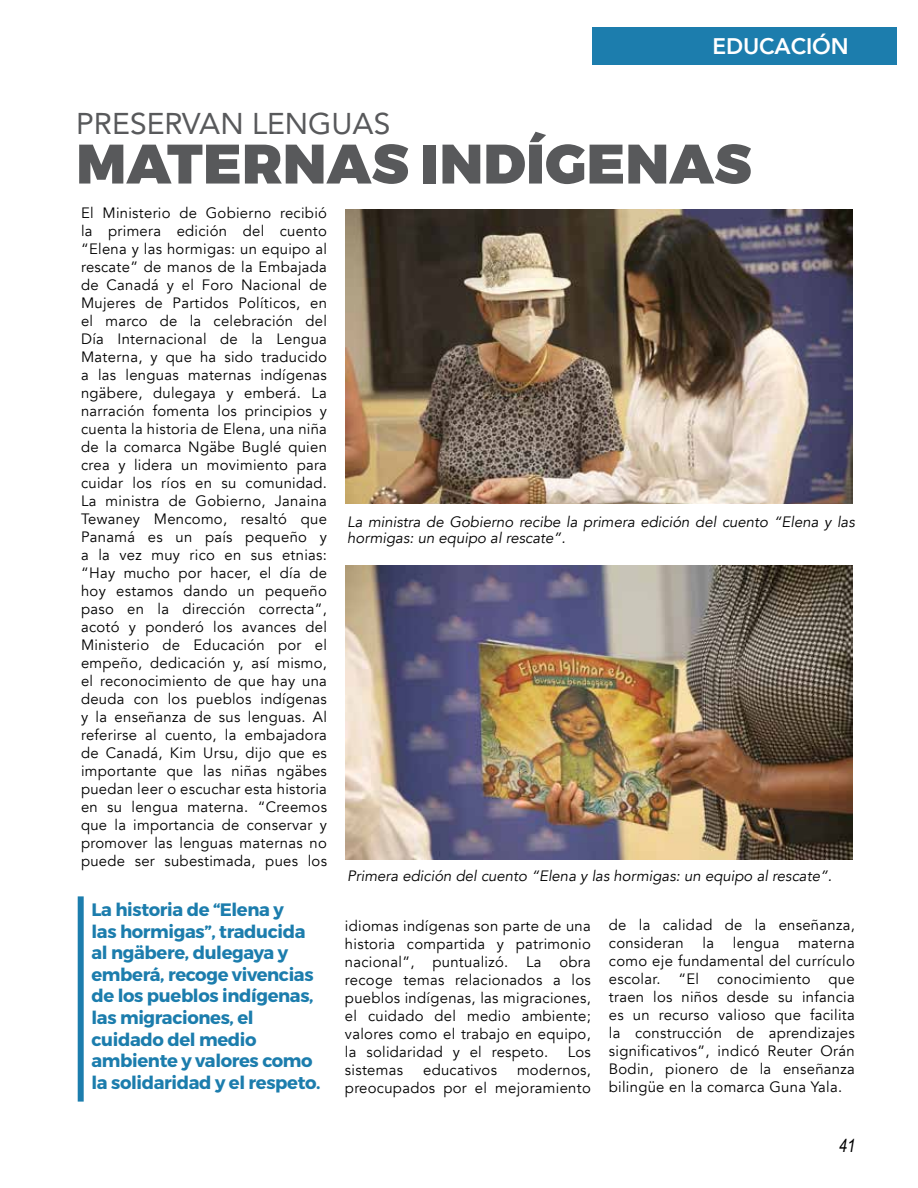
<style>
.page{position:relative;width:918px;height:1188px;background:#fff}
.page>*{position:absolute;margin:0;border:0;box-sizing:border-box;transform-origin:0 0}
.t1{font:900 55.5px "Montserrat";letter-spacing:.01em;color:#58595b}
.t2{font:30px "Avenir";color:#58595b}
.t3{font:800 22.5px "Avenir";color:#fff}
.t4{font:700 18px/21.6px "Montserrat";letter-spacing:-.02em;color:#1c7dad}
.t5{font:italic 18px "Arial Narrow";color:#000}
.t6{font:15px/18px "Avenir";letter-spacing:.02em;color:#000;text-align:justify}
.t7{font:italic 15px/16.5px "Avenir";color:#000}
</style>
<div class="page">
<div style="left:592px;top:27px;width:304px;height:38px;background:#1c7dad"></div>
<img style="left:345px;top:210px;width:508px;height:293px">
<img style="left:345px;top:566px;width:508px;height:294px">
<div style="left:78px;top:896px;width:6px;height:206px;background:#1c7dad"></div>
<h3 class="t3" style="left:713px;top:29px;width:16px">EDUCACIÓN</h3>
<h2 class="t2" style="left:76px;top:100px;width:316px">PRESERVAN LENGUAS</h2>
<h1 class="t1" style="left:76px;top:129px;width:676px">MATERNAS INDÍGENAS</h1>
<p class="t6" style="left:81px;top:204px;width:247px">El Ministerio de Gobierno recibió la primera edición del cuento “Elena y las hormigas: un equipo al rescate” de manos de la Embajada de Canadá y el Foro Nacional de Mujeres de Partidos Políticos, en el marco de la celebración del Día Internacional de la Lengua Materna, y que ha sido traducido a las lenguas maternas indígenas ngäbere, dulegaya y emberá. La narración fomenta los principios y cuenta la historia de Elena, una niña de la comarca Ngäbe Buglé quien crea y lidera un movimiento para cuidar los ríos en su comunidad.<br>La ministra de Gobierno, Janaina Tewaney Mencomo, resaltó que Panamá es un país pequeño y a la vez muy rico en sus etnias: “Hay mucho por hacer, el día de hoy estamos dando un pequeño paso en la dirección correcta”, acotó y ponderó los avances del Ministerio de Educación por el empeño, dedicación y, así mismo, el reconocimiento de que hay una deuda con los pueblos indígenas y la enseñanza de sus lenguas. Al referirse al cuento, la embajadora de Canadá, Kim Ursu, dijo que es importante que las niñas ngäbes puedan leer o escuchar esta historia en su lengua materna. “Creemos que la importancia de conservar y promover las lenguas maternas no puede ser subestimada, pues los</p>
<p class="t7" style="left:347px;top:514px;width:509px">La ministra de Gobierno recibe la primera edición del cuento “Elena y las hormigas: un equipo al rescate”.</p>
<p class="t7" style="left:347px;top:868px;width:486px">Primera edición del cuento “Elena y las hormigas: un equipo al rescate”.</p>
<p class="t4" style="left:92px;top:899px;width:231px">La historia de “Elena y<br>las hormigas”, traducida al ngäbere, dulegaya y emberá, recoge vivencias de los pueblos indígenas, las migraciones, el cuidado del medio ambiente y valores como la solidaridad y el respeto.</p>
<p class="t6" style="left:345px;top:917px;width:247px">idiomas indígenas son parte de una historia compartida y patrimonio nacional”, puntualizó. La obra recoge temas relacionados a los pueblos indígenas, las migraciones, el cuidado del medio ambiente; valores como el trabajo en equipo, la solidaridad y el respeto.</p>
<p class="t6" style="left:568px;top:1043px;width:25px">Los</p>
<p class="t6" style="left:345px;top:1061px;width:60px">sistemas</p>
<p class="t6" style="left:423px;top:1061px;width:75px">educativos</p>
<p class="t6" style="left:345px;top:1061px;width:247px;text-align:right">modernos,<br>preocupados por el mejoramiento</p>
<p class="t6" style="left:609px;top:916px;width:247px">de la calidad de la enseñanza, consideran</p>
<p class="t6" style="left:703px;top:934px;width:13px">la</p>
<p class="t6" style="left:733px;top:934px;width:48px">lengua</p>
<p class="t6" style="left:609px;top:934px;width:247px;text-indent:189px">materna como eje fundamental del currículo escolar. “El conocimiento que traen los niños desde su infancia es un recurso valioso que facilita la construcción de aprendizajes significativos”, indicó Reuter Orán Bodin, pionero de la enseñanza bilingüe en la comarca Guna Yala.</p>
<p class="t5" style="left:839px;top:1133px;width:18px">41</p>
</div>
